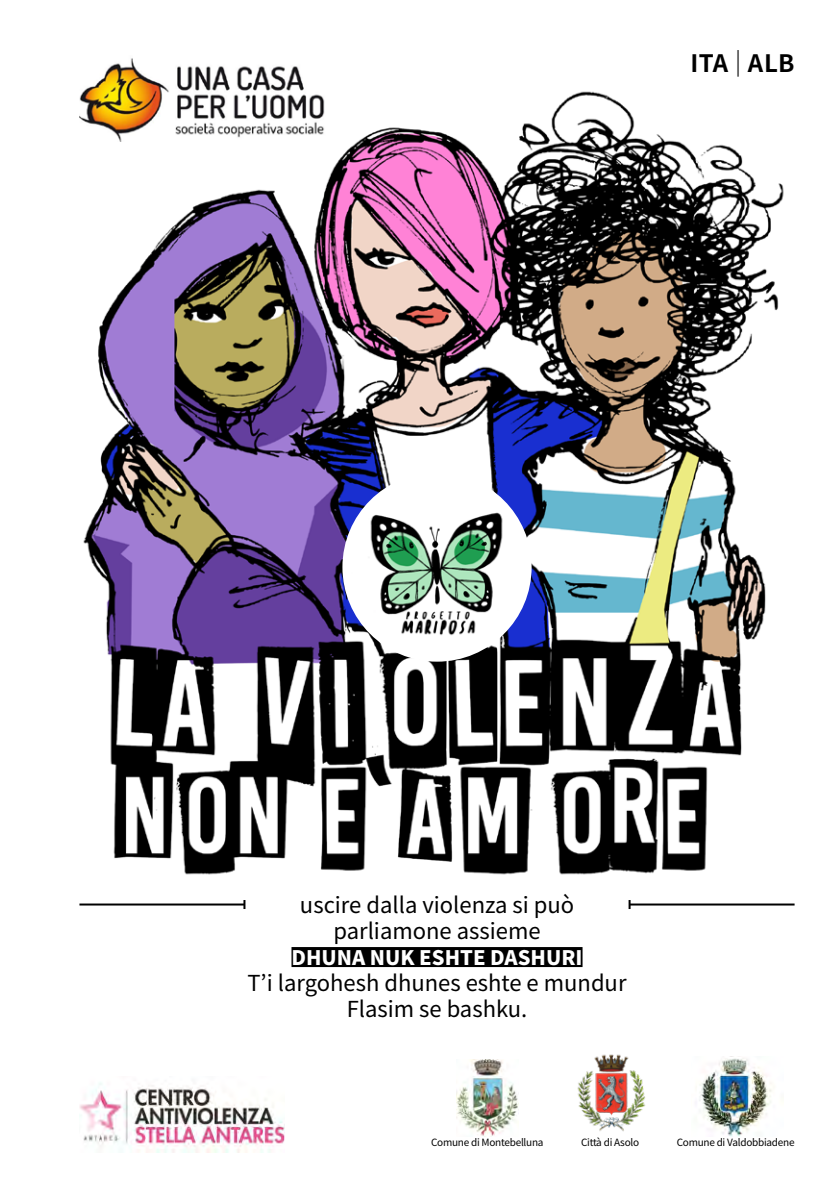
<style>
.page{position:relative;width:840px;height:1191px;background:#fff}
.page>*{position:absolute;margin:0;border:0;box-sizing:border-box;transform-origin:0 0}
.txt_ITA{font:700 24px "Noto Sans CJ Kkr";letter-spacing:.015em;color:#000}
.UNDERTITLE_INIZIO{font:22px/26px "Noto Sans CJ Kkr";color:#000;text-align:center}
.UNDERTITLE_INIZIO-2{font:900 20px "Noto Sans CJ Kkr";color:#fff}
.UNDERTITLE_INIZIO-3{font:10px "Noto Sans CJ Kkr";letter-spacing:-.025em;color:#000}
.s1{font-weight:300}
</style>
<div class="page">
<img style="left:699px;top:1056px;width:73px;height:80px">
<img style="left:456px;top:1060px;width:62px;height:76px">
<img style="left:86px;top:58px;width:218px;height:31px">
<img style="left:79px;top:1082px;width:206px;height:70px">
<img style="left:577px;top:1054px;width:68px;height:78px">
<img style="left:79px;top:89px;width:705px;height:786px">
<img style="left:342px;top:472px;width:189px;height:189px;border-radius:94px">
<div style="left:291px;top:947px;width:291px;height:20px;background:#000"></div>
<hr style="left:79px;top:903px;width:165px;height:2px;background:#000">
<svg style="left:243px;top:900px;width:2px;height:9px"></svg>
<hr style="left:629px;top:903px;width:165px;height:2px;background:#000">
<svg style="left:628px;top:900px;width:2px;height:9px"></svg>
<p class="txt_ITA" style="left:690px;top:50px;width:106px">ITA <span class="s1">|</span> ALB</p>
<p class="UNDERTITLE_INIZIO" style="left:300px;top:892px;width:275px">uscire dalla violenza si può</p>
<p class="UNDERTITLE_INIZIO" style="left:333px;top:918px;width:209px">parliamone assieme</p>
<p class="UNDERTITLE_INIZIO-2" style="left:291px;top:946px;width:292px">DHUNA NUK ESHTE DASHURI</p>
<p class="UNDERTITLE_INIZIO" style="left:247px;top:970px;width:380px">T’i largohesh dhunes eshte e mundur<br>Flasim se bashku.</p>
<p class="UNDERTITLE_INIZIO-3" style="left:431px;top:1136px;width:114px">Comune di Montebelluna</p>
<p class="UNDERTITLE_INIZIO-3" style="left:580px;top:1136px;width:60px">Città di Asolo</p>
<p class="UNDERTITLE_INIZIO-3" style="left:676px;top:1136px;width:119px">Comune di Valdobbiadene</p>
</div>
